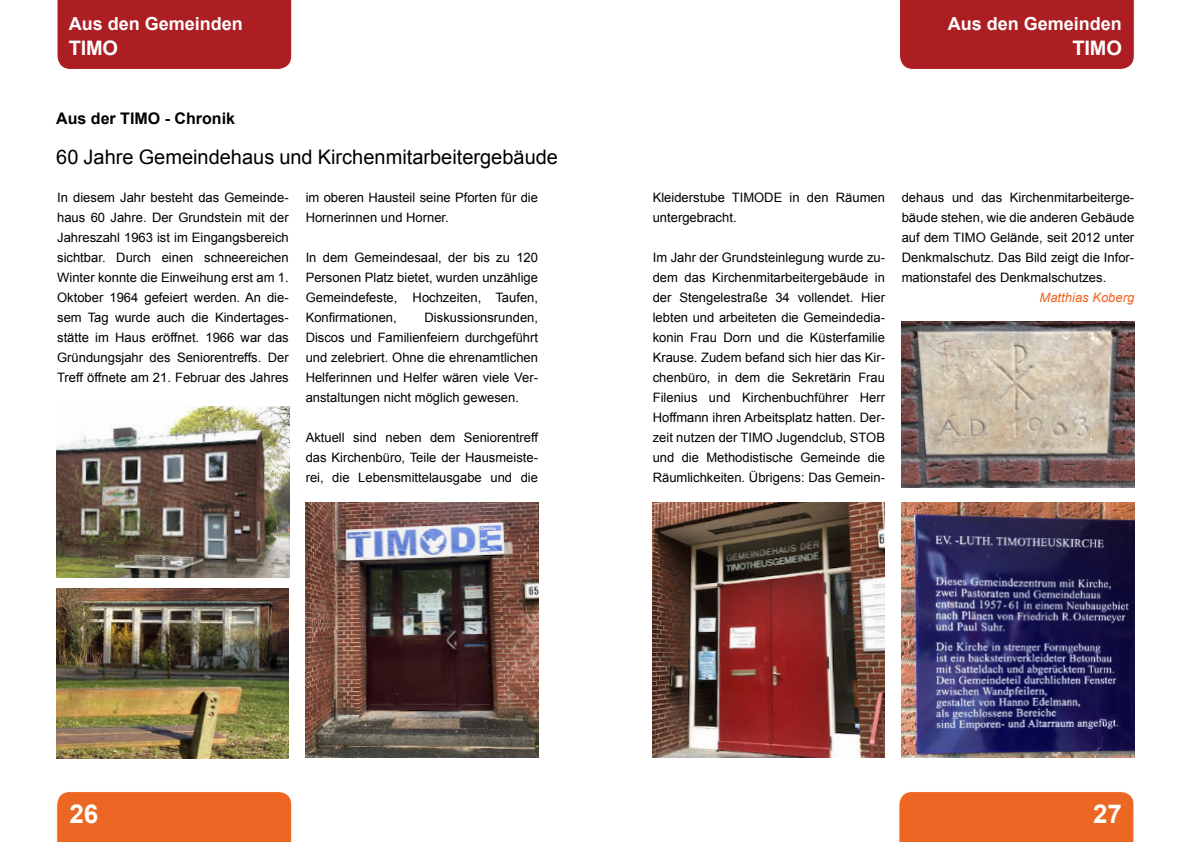
<style>
.page{position:relative;width:1191px;height:842px;background:#fff}
.page>*{position:absolute;margin:0;border:0;box-sizing:border-box;transform-origin:0 0}
.t1{font:700 26px "Arial";color:#fff}
.t2{font:20px "Arial";color:#000}
.t3{font:700 20px "Arial";letter-spacing:-.01em;color:#fff}
.t4{font:700 18px "Arial";color:#fff}
.t5{font:700 16px "Arial";color:#000}
.t6{font:13px/20px "Arial";color:#000;text-align:justify}
.t7{font:italic 13px "Arial";color:#ed6623}
</style>
<div class="page">
<div style="left:57px;top:0;width:235px;height:70px;background:#ad1e23"></div>
<div style="left:56px;top:791px;width:236px;height:51px;background:#ec6723"></div>
<div style="left:899px;top:0;width:236px;height:70px;background:#ad1e23"></div>
<div style="left:899px;top:791px;width:235px;height:51px;background:#ec6723"></div>
<img style="left:57px;top:407px;width:232px;height:170px">
<img style="left:56px;top:588px;width:233px;height:170px">
<img style="left:306px;top:502px;width:232px;height:255px">
<img style="left:901px;top:322px;width:233px;height:166px">
<img style="left:901px;top:502px;width:233px;height:255px">
<img style="left:652px;top:502px;width:232px;height:255px">
<h3 class="t4" style="left:69px;top:17px;width:176px">Aus den Gemeinden</h3>
<h2 class="t3" style="left:69px;top:40px;width:51px">TIMO</h2>
<p class="t5" style="left:56px;top:112px;width:180px">Aus der TIMO - Chronik</p>
<h2 class="t2" style="left:56px;top:149px;width:503px">60 Jahre Gemeindehaus und Kirchenmitarbeitergebäude</h2>
<p class="t6" style="left:306px;top:189px;width:234px">im oberen Hausteil seine Pforten für die<br>Hornerinnen und Horner.</p>
<p class="t6" style="left:306px;top:249px;width:234px">In dem Gemeindesaal, der bis zu 120<br>Personen Platz bietet, wurden unzählige Gemeindefeste, Hochzeiten, Taufen, Konfirmationen,</p>
<p class="t6" style="left:57px;top:189px;width:233px">In diesem Jahr besteht das Gemeinde&shy;haus 60 Jahre. Der Grundstein mit der Jahreszahl 1963 ist im Eingangsbereich sichtbar. Durch einen schneereichen Winter konnte die Einweihung erst am 1.<br>Oktober 1964 gefeiert werden. An die&shy;sem Tag wurde auch die Kindertages&shy;stätte im Haus eröffnet. 1966 war das Gründungsjahr des Seniorentreffs. Der Treff öffnete am 21. Februar des Jahres</p>
<p class="t6" style="left:306px;top:309px;width:234px;text-indent:119px">Diskussionsrunden, Discos und Familienfeiern durchgeführt und zelebriert. Ohne die ehrenamtlichen Helferinnen und Helfer wären viele Ver&shy;anstaltungen nicht möglich gewesen.</p>
<p class="t6" style="left:306px;top:429px;width:234px">Aktuell sind neben dem Seniorentreff das Kirchenbüro, Teile der Hausmeiste&shy;rei, die Lebensmittelausgabe und die</p>
<h3 class="t4" style="left:948px;top:17px;width:176px">Aus den Gemeinden</h3>
<h2 class="t3" style="left:1072px;top:40px;width:51px">TIMO</h2>
<h3 class="t4" style="left:981px;top:17px;width:143px">Headline 2-zeilig</h3>
<h2 class="t3" style="left:1044px;top:40px;width:79px">RUBRIK</h2>
<p class="t6" style="left:652px;top:189px;width:234px">Kleiderstube TIMODE in den Räumen untergebracht.</p>
<p class="t6" style="left:652px;top:249px;width:234px">Im Jahr der Grundsteinlegung wurde zu&shy;dem das Kirchenmitarbeitergebäude in der Stengelestraße 34 vollendet. Hier lebten und arbeiteten die Gemeindedia&shy;konin Frau Dorn und die Küsterfamilie Krause. Zudem befand sich hier das Kir&shy;chenbüro, in dem die Sekretärin Frau Filenius und Kirchenbuchführer Herr Hoffmann ihren Arbeitsplatz hatten. Der&shy;zeit nutzen der TIMO Jugendclub, STOB und die Methodistische Gemeinde die Räumlichkeiten. Übrigens: Das Gemein-</p>
<p class="t6" style="left:901px;top:189px;width:234px">dehaus und das Kirchenmitarbeiterge&shy;bäude stehen, wie die anderen Gebäude auf dem TIMO Gelände, seit 2012 unter Denkmalschutz. Das Bild zeigt die Infor&shy;mationstafel des Denkmalschutzes.</p>
<p class="t7" style="left:1039px;top:293px;width:96px">Matthias Koberg</p>
<h1 class="t1" style="left:69px;top:804px;width:30px">26</h1>
<h1 class="t1" style="left:1093px;top:804px;width:30px">27</h1>
</div>
